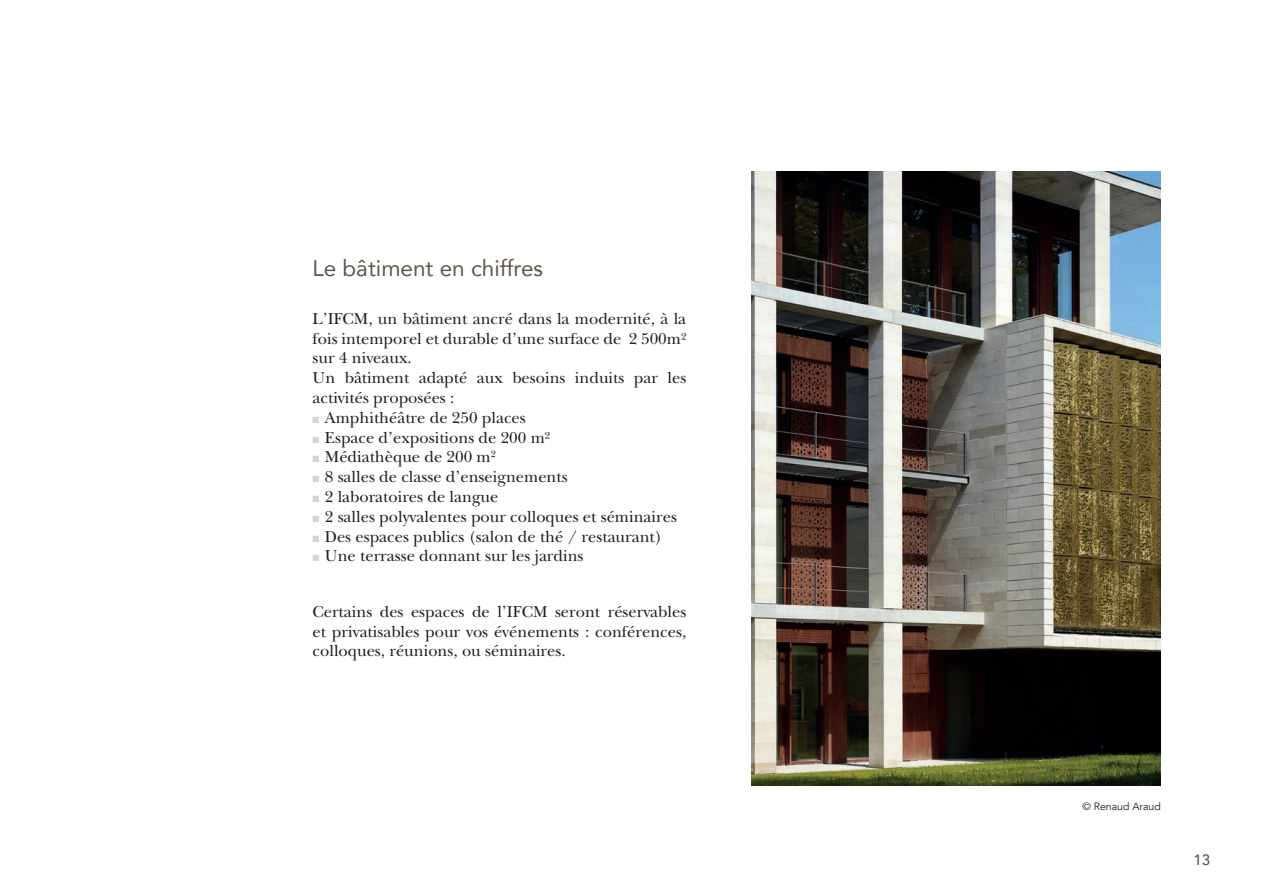
<style>
.page{position:relative;width:1263px;height:893px;background:#fff}
.page>*{position:absolute;margin:0;border:0;box-sizing:border-box;transform-origin:0 0}
.t1{font:22.5px "Avenir";color:#60564a}
.t2{font:16.5px/19.8px "New Baskerville";color:#231f20}
.t3{font:500 15px "Avenir";color:#60564a}
.t4{font:10.5px "Avenir";color:#231f20}
.s1{color:#d7d4d2}
</style>
<div class="page">
<img style="left:751px;top:172px;width:410px;height:614px">
<h1 class="t1" style="left:313px;top:250px;width:232px">Le bâtiment en chiffres</h1>
<p class="t2" style="left:313px;top:309px;width:375px">L’IFCM, un bâtiment ancré dans la modernité, à la fois intemporel et durable d’une surface de 2 500m² sur 4 niveaux.<br>Un bâtiment adapté aux besoins induits par les activités proposées :</p>
<p class="t2" style="left:313px;top:408px;width:215px"><span class="s1">■</span> Amphithéâtre de 250 places</p>
<p class="t2" style="left:313px;top:427px;width:239px"><span class="s1">■</span> Espace d’expositions de 200 m²</p>
<p class="t2" style="left:313px;top:447px;width:185px"><span class="s1">■</span> Médiathèque de 200 m<sup>2</sup></p>
<p class="t2" style="left:313px;top:467px;width:257px"><span class="s1">■</span> 8 salles de classe d’enseignements</p>
<p class="t2" style="left:313px;top:487px;width:187px"><span class="s1">■</span> 2 laboratoires de langue</p>
<p class="t2" style="left:313px;top:507px;width:366px"><span class="s1">■</span> 2 salles polyvalentes pour colloques et séminaires</p>
<p class="t2" style="left:313px;top:526px;width:351px"><span class="s1">■</span> Des espaces publics (salon de thé / restaurant)</p>
<p class="t2" style="left:313px;top:546px;width:272px"><span class="s1">■</span> Une terrasse donnant sur les jardins</p>
<p class="t2" style="left:313px;top:602px;width:375px;text-align:justify">Certains des espaces de l’IFCM seront réservables et privatisables pour vos événements : conférences, colloques, réunions, ou séminaires.</p>
<p class="t4" style="left:1082px;top:800px;width:80px">© Renaud Araud</p>
<p class="t3" style="left:1193px;top:847px;width:18px">13</p>
</div>
